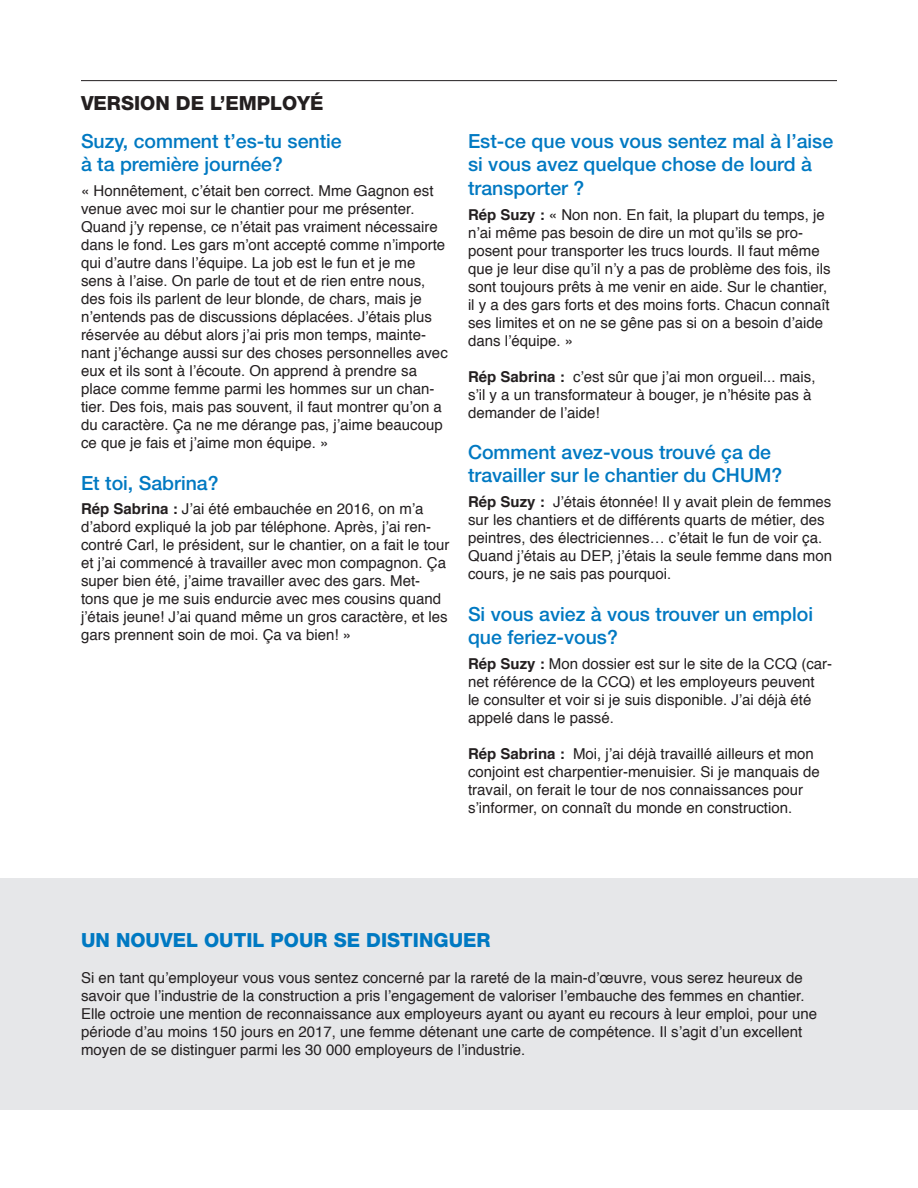
<style>
.page{position:relative;width:918px;height:1188px;background:#fff}
.page>*{position:absolute;margin:0;border:0;box-sizing:border-box;transform-origin:0 0}
.t1{font:500 19.5px/23.4px "Helvetica Neue";color:#0079c2}
.t2{font:800 19.5px "Helvetica Neue";color:#0079c2}
.t3{font:800 19.5px "Helvetica Neue";color:#231f20}
.t4{font:15px/18px "Helvetica";color:#231f20}
.s1{font-weight:700}
</style>
<div class="page">
<hr style="left:81px;top:80px;width:756px;height:1px;background:#231f20">
<div style="left:0;top:878px;width:918px;height:231px;background:#e6e7e9"></div>
<p class="t3" style="left:81px;top:91px;width:244px">VERSION DE L’EMPLOYÉ</p>
<p class="t1" style="left:81px;top:129px;width:262px">Suzy, comment t’es-tu sentie à ta première journée?</p>
<p class="t4" style="left:81px;top:182px;width:368px">« Honnêtement, c’était ben correct. Mme Gagnon est venue avec moi sur le chantier pour me présenter.<br>Quand j’y repense, ce n’était pas vraiment nécessaire dans le fond. Les gars m’ont accepté comme n’importe qui d’autre dans l’équipe. La job est le fun et je me sens à l’aise. On parle de tout et de rien entre nous, des fois ils parlent de leur blonde, de chars, mais je n’entends pas de discussions déplacées. J’étais plus réservée au début alors j’ai pris mon temps, mainte&shy;nant j’échange aussi sur des choses personnelles avec eux et ils sont à l’écoute. On apprend à prendre sa place comme femme parmi les hommes sur un chan&shy;tier. Des fois, mais pas souvent, il faut montrer qu’on a du caractère. Ça ne me dérange pas, j’aime beaucoup ce que je fais et j’aime mon équipe. »</p>
<p class="t1" style="left:81px;top:471px;width:139px">Et toi, Sabrina?</p>
<p class="t4" style="left:81px;top:501px;width:370px"><span class="s1">Rép Sabrina :</span> J’ai été embauchée en 2016, on m’a d’abord expliqué la job par téléphone. Après, j’ai ren&shy;contré Carl, le président, sur le chantier, on a fait le tour et j’ai commencé à travailler avec mon compagnon. Ça super bien été, j’aime travailler avec des gars. Met&shy;tons que je me suis endurcie avec mes cousins quand j’étais jeune! J’ai quand même un gros caractère, et les gars prennent soin de moi. Ça va bien! »</p>
<p class="t1" style="left:468px;top:129px;width:367px">Est-ce que vous vous sentez mal à l’aise si vous avez quelque chose de lourd à transporter ?</p>
<p class="t4" style="left:468px;top:206px;width:364px"><span class="s1">Rép Suzy :</span> « Non non. En fait, la plupart du temps, je n’ai même pas besoin de dire un mot qu’ils se pro&shy;posent pour transporter les trucs lourds. Il faut même que je leur dise qu’il n’y a pas de problème des fois, ils sont toujours prêts à me venir en aide. Sur le chantier, il y a des gars forts et des moins forts. Chacun connaît ses limites et on ne se gêne pas si on a besoin d’aide dans l’équipe. »</p>
<p class="t4" style="left:468px;top:368px;width:349px"><span class="s1">Rép Sabrina :</span> c’est sûr que j’ai mon orgueil... mais, s’il y a un transformateur à bouger, je n’hésite pas à demander de l’aide!</p>
<p class="t1" style="left:468px;top:440px;width:316px">Comment avez-vous trouvé ça de travailler sur le chantier du CHUM?</p>
<p class="t4" style="left:468px;top:493px;width:366px"><span class="s1">Rép Suzy :</span> J’étais étonnée! Il y avait plein de femmes sur les chantiers et de différents quarts de métier, des peintres, des électriciennes… c’était le fun de voir ça.<br>Quand j’étais au DEP, j’étais la seule femme dans mon cours, je ne sais pas pourquoi.</p>
<p class="t1" style="left:468px;top:602px;width:347px">Si vous aviez à vous trouver un emploi que feriez-vous?</p>
<p class="t4" style="left:468px;top:655px;width:366px"><span class="s1">Rép Suzy :</span> Mon dossier est sur le site de la CCQ (car&shy;net référence de la CCQ) et les employeurs peuvent<br>le consulter et voir si je suis disponible. J’ai déjà été appelé dans le passé.</p>
<p class="t4" style="left:468px;top:745px;width:353px"><span class="s1">Rép Sabrina :</span> Moi, j’ai déjà travaillé ailleurs et mon conjoint est charpentier-menuisier. Si je manquais de travail, on ferait le tour de nos connaissances pour s’informer, on connaît du monde en construction.</p>
<p class="t2" style="left:81px;top:928px;width:411px">UN NOUVEL OUTIL POUR SE DISTINGUER</p>
<p class="t4" style="left:81px;top:969px;width:738px">Si en tant qu’employeur vous vous sentez concerné par la rareté de la main-d’œuvre, vous serez heureux de savoir que l’industrie de la construction a pris l’engagement de valoriser l’embauche des femmes en chantier.<br>Elle octroie une mention de reconnaissance aux employeurs ayant ou ayant eu recours à leur emploi, pour une période d’au moins 150 jours en 2017, une femme détenant une carte de compétence. Il s’agit d’un excellent moyen de se distinguer parmi les 30 000 employeurs de l’industrie.</p>
</div>
